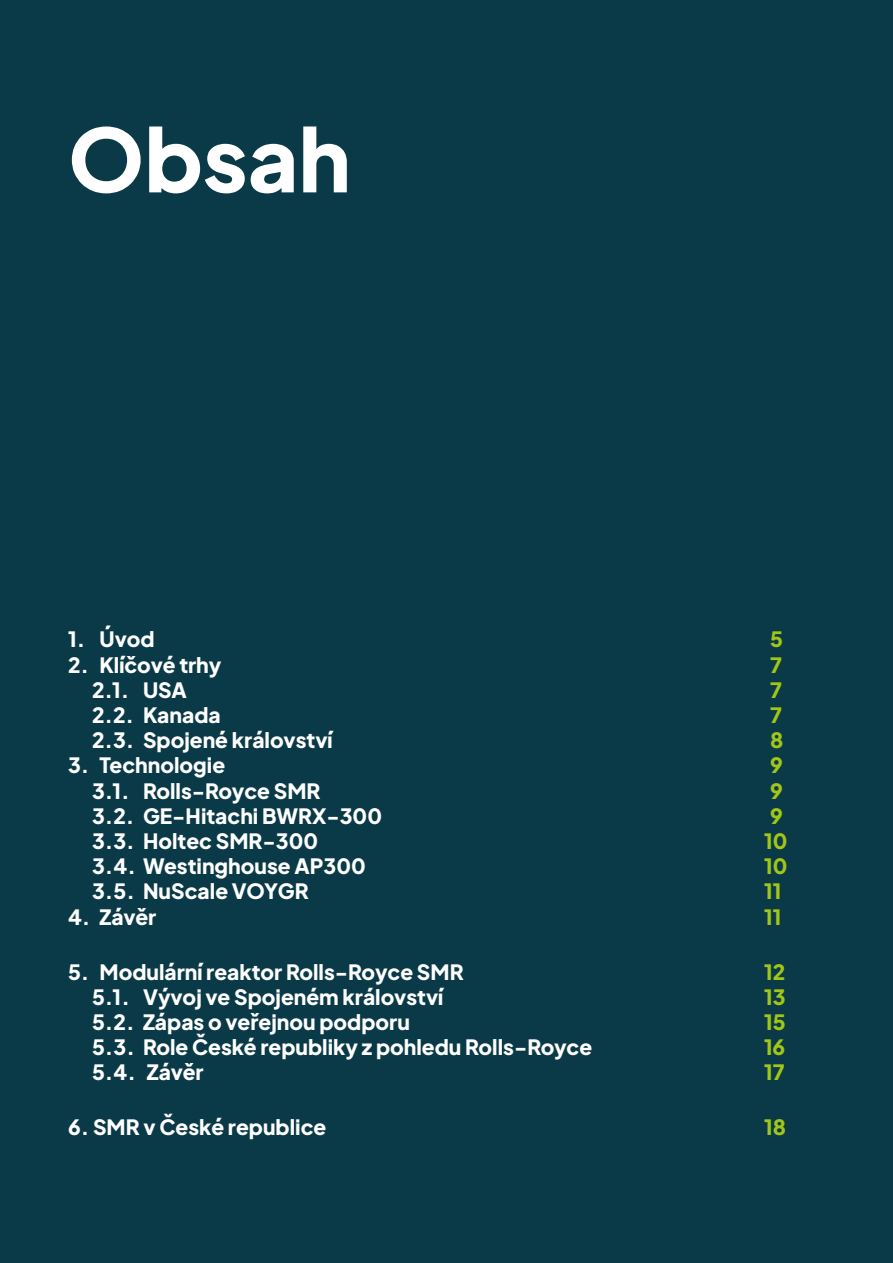
<style>
.page{position:relative;width:893px;height:1263px;background:#0a3a47}
.page>*{position:absolute;margin:0;border:0;box-sizing:border-box;transform-origin:0 0}
.t1{font:87px "Plus Jakarta Sans";color:#fff}
.t2{font:21px "Plus Jakarta Sans";color:#fff}
.t3{font:21px "Plus Jakarta Sans";color:#a2c617}
</style>
<div class="page">
<h1 class="t1" style="left:68px;top:89px;width:284px">Obsah</h1>
<p class="t2" style="left:68px;top:622px;width:88px">1. Úvod</p>
<p class="t3" style="left:770px;top:622px;width:14px">5</p>
<p class="t2" style="left:68px;top:648px;width:155px">2. Klíčové trhy</p>
<p class="t3" style="left:770px;top:648px;width:13px">7</p>
<p class="t2" style="left:92px;top:673px;width:96px">2.1. USA</p>
<p class="t3" style="left:770px;top:673px;width:13px">7</p>
<p class="t2" style="left:92px;top:698px;width:130px">2.2. Kanada</p>
<p class="t3" style="left:770px;top:698px;width:13px">7</p>
<p class="t2" style="left:92px;top:723px;width:242px">2.3. Spojené království</p>
<p class="t3" style="left:770px;top:723px;width:15px">8</p>
<p class="t2" style="left:68px;top:748px;width:159px">3. Technologie</p>
<p class="t3" style="left:770px;top:748px;width:14px">9</p>
<p class="t2" style="left:92px;top:774px;width:230px">3.1. Rolls-Royce SMR</p>
<p class="t3" style="left:770px;top:774px;width:14px">9</p>
<p class="t2" style="left:92px;top:799px;width:291px">3.2. GE-Hitachi BWRX-300</p>
<p class="t3" style="left:770px;top:799px;width:14px">9</p>
<p class="t2" style="left:92px;top:824px;width:228px">3.3. Holtec SMR-300</p>
<p class="t3" style="left:764px;top:824px;width:25px">10</p>
<p class="t2" style="left:92px;top:849px;width:275px">3.4. Westinghouse AP300</p>
<p class="t3" style="left:764px;top:849px;width:25px">10</p>
<p class="t2" style="left:92px;top:874px;width:218px">3.5. NuScale VOYGR</p>
<p class="t3" style="left:764px;top:874px;width:19px">11</p>
<p class="t2" style="left:68px;top:900px;width:90px">4. Závěr</p>
<p class="t3" style="left:764px;top:900px;width:19px">11</p>
<p class="t2" style="left:68px;top:955px;width:397px">5. Modulární reaktor Rolls-Royce SMR</p>
<p class="t3" style="left:764px;top:955px;width:23px">12</p>
<p class="t2" style="left:92px;top:980px;width:353px">5.1. Vývoj ve Spojeném království</p>
<p class="t3" style="left:764px;top:980px;width:23px">13</p>
<p class="t2" style="left:92px;top:1005px;width:319px">5.2. Zápas o veřejnou podporu</p>
<p class="t3" style="left:764px;top:1005px;width:23px">15</p>
<p class="t2" style="left:92px;top:1030px;width:502px">5.3. Role České republiky z pohledu Rolls-Royce</p>
<p class="t3" style="left:764px;top:1030px;width:23px">16</p>
<p class="t2" style="left:92px;top:1055px;width:113px">5.4. Závěr</p>
<p class="t3" style="left:764px;top:1055px;width:22px">17</p>
<p class="t2" style="left:68px;top:1110px;width:260px">6. SMR v České republice</p>
<p class="t3" style="left:764px;top:1110px;width:23px">18</p>
</div>
